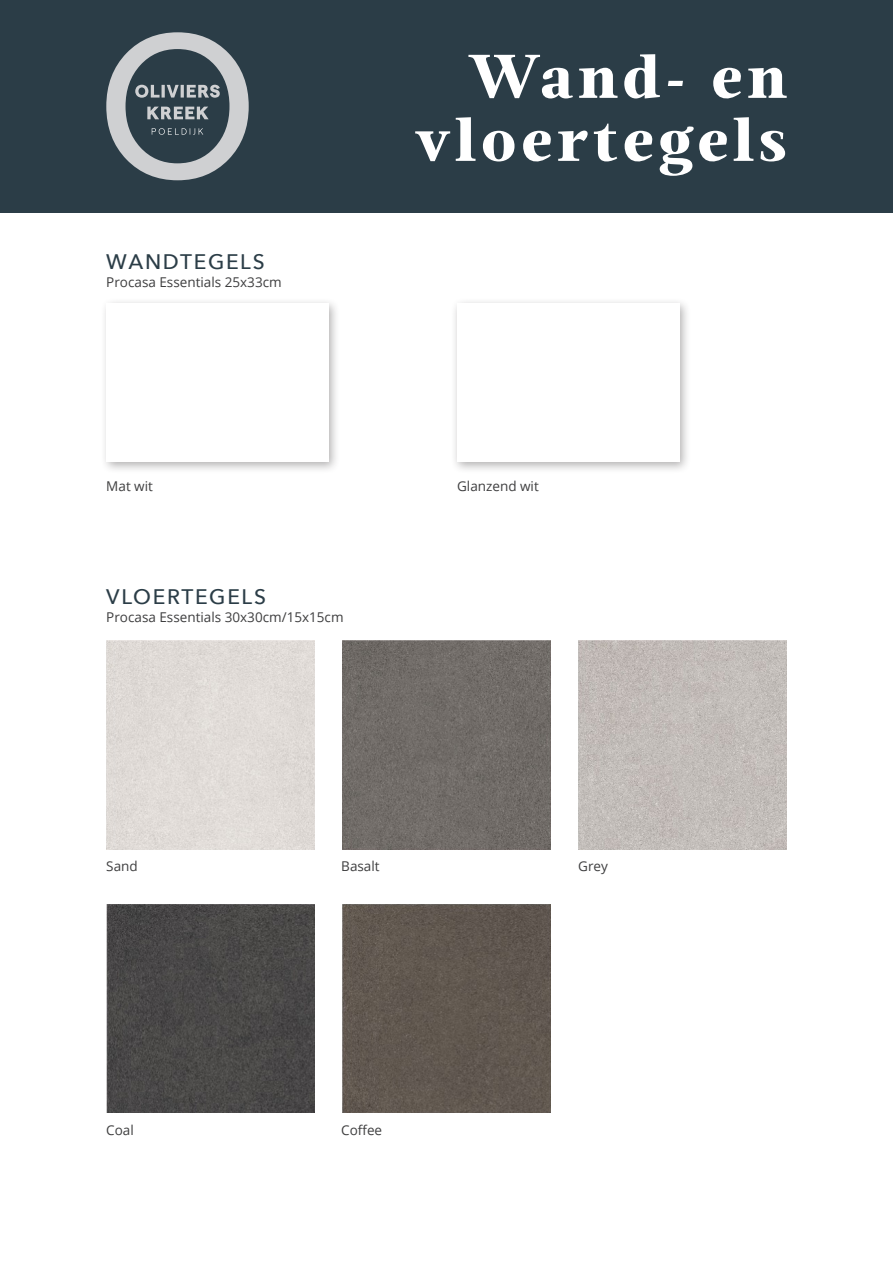
<style>
.page{position:relative;width:893px;height:1263px;background:#fff}
.page>*{position:absolute;margin:0;border:0;box-sizing:border-box;transform-origin:0 0}
.t1{font:900 61.5px/63px "Magneta";letter-spacing:.08em;color:#fff;text-align:right}
.t2{font:500 21px "Avenir Next";letter-spacing:.08em;color:#2b3d47}
.t3{font:13.5px "Open Sans";color:#3e3e3f}
</style>
<div class="page">
<div style="left:0;top:0;width:893px;height:213px;background:#2b3d47"></div>
<svg style="left:106px;top:32px;width:143px;height:148px"></svg>
<div style="left:100px;top:297px;width:241px;height:177px;background:#231f20;opacity:.35"></div>
<div style="left:106px;top:303px;width:222px;height:159px;background:#fff"></div>
<div style="left:451px;top:297px;width:240px;height:177px;background:#231f20;opacity:.35"></div>
<div style="left:457px;top:303px;width:222px;height:159px;background:#fff"></div>
<div style="left:106px;top:641px;width:209px;height:208px;background:#e0dbd7"></div>
<img style="left:106px;top:904px;width:209px;height:209px">
<img style="left:342px;top:641px;width:209px;height:208px">
<img style="left:342px;top:904px;width:209px;height:209px">
<img style="left:578px;top:641px;width:209px;height:208px">
<p class="t2" style="left:106px;top:243px;width:160px">WANDTEGELS</p>
<p class="t3" style="left:106px;top:272px;width:177px">Procasa Essentials 25x33cm</p>
<p class="t1" style="left:415px;top:43px;width:373px">Wand- en vloertegels</p>
<p class="t3" style="left:106px;top:477px;width:48px">Mat wit</p>
<p class="t2" style="left:106px;top:579px;width:161px">VLOERTEGELS</p>
<p class="t3" style="left:106px;top:608px;width:239px">Procasa Essentials 30x30cm/15x15cm</p>
<p class="t3" style="left:457px;top:477px;width:83px">Glanzend wit</p>
<p class="t3" style="left:106px;top:857px;width:33px">Sand</p>
<p class="t3" style="left:106px;top:1120px;width:29px">Coal</p>
<p class="t3" style="left:341px;top:857px;width:40px">Basalt</p>
<p class="t3" style="left:578px;top:857px;width:31px">Grey</p>
<p class="t3" style="left:341px;top:1120px;width:42px">Coffee</p>
</div>
